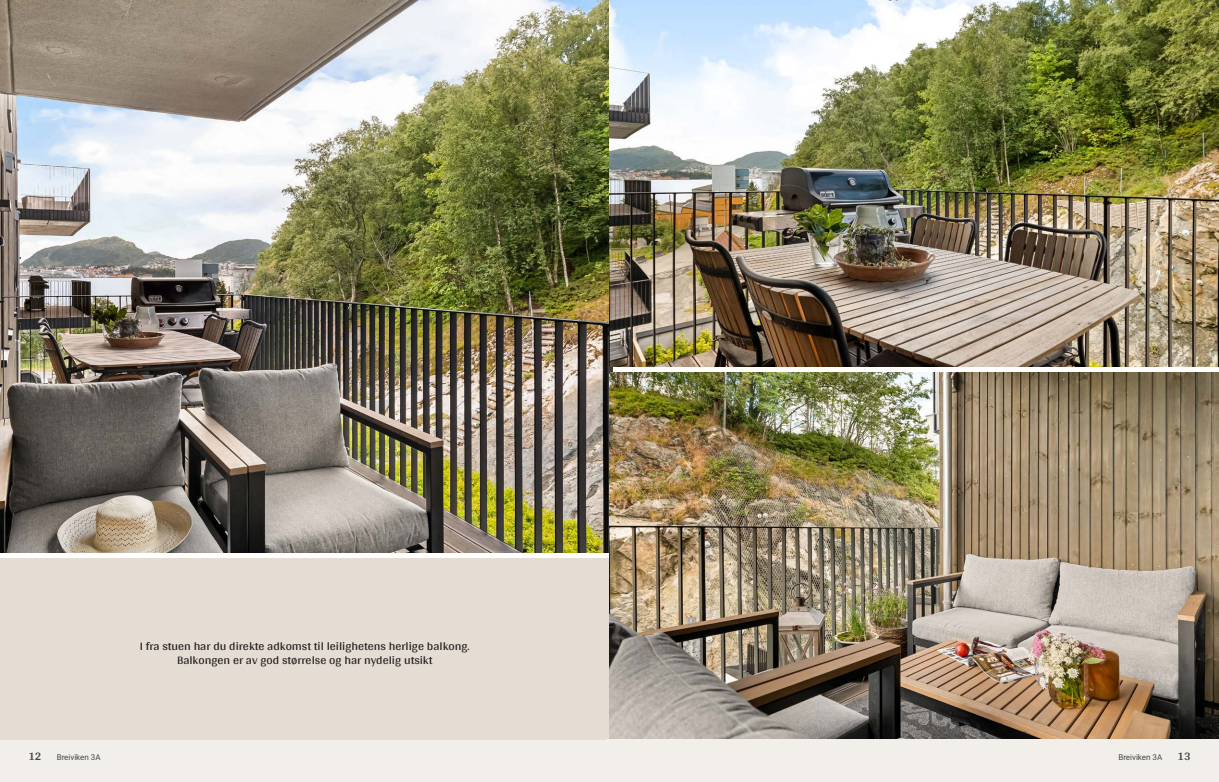
<style>
.page{position:relative;width:1219px;height:782px;background:#fff}
.page>*{position:absolute;margin:0;border:0;box-sizing:border-box;transform-origin:0 0}
.t1{font:12px/14px "Arya";color:#1d1d1b;text-align:center}
.t2{font:700 12px "Arya";color:#414749}
.t3{font:8px "Roboto Vitec";color:#414749}
</style>
<div class="page">
<img style="left:0;top:0;width:612px;height:552px">
<div style="left:0;top:739px;width:612px;height:42px;background:#f2eeea"></div>
<div style="left:0;top:558px;width:612px;height:181px;background:#e5dcd4"></div>
<img style="left:609px;top:0;width:610px;height:367px">
<img style="left:609px;top:372px;width:610px;height:367px">
<div style="left:607px;top:739px;width:612px;height:42px;background:#f2eeea"></div>
<p class="t2" style="left:28px;top:749px;width:15px">12</p>
<p class="t3" style="left:57px;top:751px;width:45px">Breiviken 3A</p>
<p class="t1" style="left:140px;top:638px;width:331px">I fra stuen har du direkte adkomst til leilighetens herlige balkong.<br>Balkongen er av god størrelse og har nydelig utsikt</p>
<p class="t3" style="left:1118px;top:751px;width:45px">Breiviken 3A</p>
<p class="t2" style="left:1177px;top:749px;width:15px">13</p>
</div>
